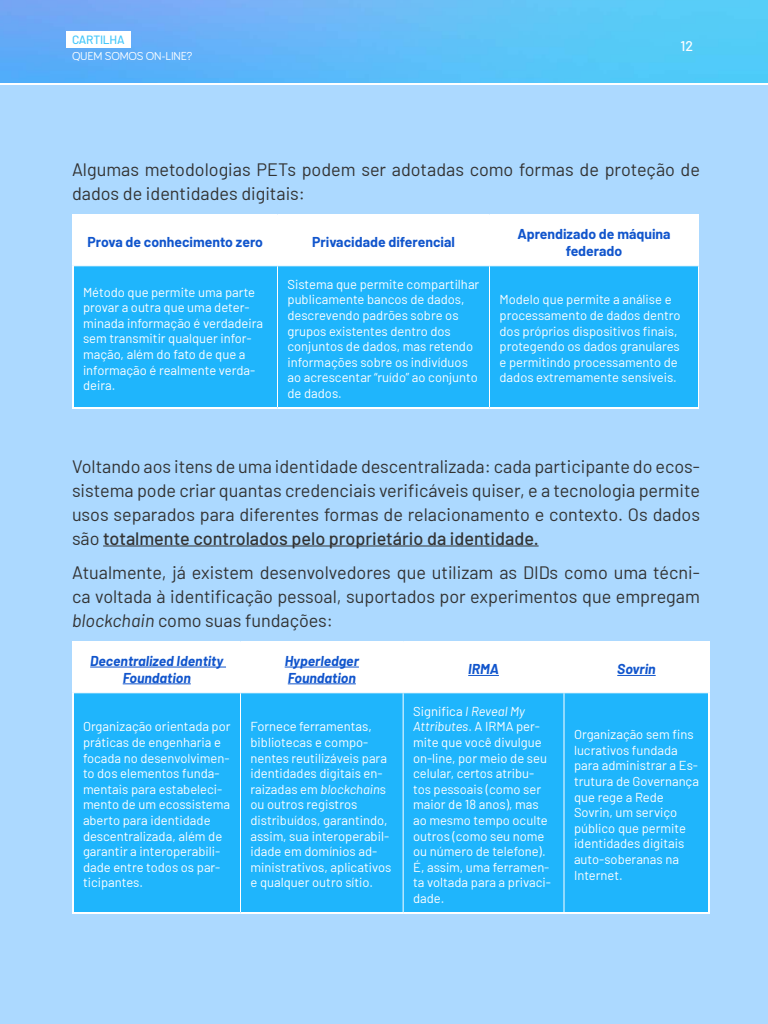
<style>
.page{position:relative;width:768px;height:1024px;background:#acd9ff}
.page>*{position:absolute;margin:0;border:0;box-sizing:border-box;transform-origin:0 0}
.t1{font:18px/24px "Barlow";color:#333;text-align:justify}
.t2{font:700 14px/16.8px "Barlow";color:#15c;text-align:center}
.t3{font:italic 700 14px/16.8px "Barlow";color:#15c;text-align:center}
.t4{font:500 14px "Barlow";color:#fff}
.t5{font:13px/15.6px "Barlow";color:#fff}
.t6{font:12px "Bariol";letter-spacing:-.02em;color:#fff}
.t7{font:500 12px "Barlow";letter-spacing:-.02em;color:#45c7fa}
.s1{font-weight:500}
.s2{font-style:italic}
</style>
<div class="page">
<div style="left:66px;top:31px;width:65px;height:17px;background:#fff"></div>
<hr style="left:0;top:83px;width:768px;height:2px;background:#fff">
<hr style="left:103px;top:546px;width:436px;height:1px;background:#333">
<div style="left:74px;top:216px;width:624px;height:49px;background:#fff"></div>
<div style="left:74px;top:266px;width:624px;height:141px;background:#1fb5fc"></div>
<hr style="left:72px;top:214px;width:206px;height:2px;background:#fff">
<hr style="left:72px;top:216px;width:2px;height:50px;background:#fff">
<hr style="left:278px;top:214px;width:212px;height:2px;background:#fff">
<hr style="left:490px;top:214px;width:209px;height:2px;background:#fff">
<hr style="left:72px;top:266px;width:2px;height:141px;background:#fff">
<hr style="left:72px;top:407px;width:206px;height:2px;background:#fff">
<hr style="left:278px;top:407px;width:212px;height:2px;background:#fff">
<hr style="left:490px;top:407px;width:209px;height:2px;background:#fff">
<hr style="left:277px;top:216px;width:1px;height:49px;background:#fff">
<hr style="left:489px;top:216px;width:1px;height:49px;background:#fff">
<hr style="left:698px;top:216px;width:1px;height:49px;background:#fff">
<hr style="left:74px;top:265px;width:204px;height:1px;background:#fff">
<hr style="left:278px;top:265px;width:212px;height:1px;background:#fff">
<hr style="left:277px;top:266px;width:1px;height:141px;background:#fff">
<hr style="left:490px;top:265px;width:209px;height:1px;background:#fff">
<hr style="left:489px;top:266px;width:1px;height:141px;background:#fff">
<hr style="left:698px;top:266px;width:1px;height:141px;background:#fff">
<div style="left:74px;top:643px;width:634px;height:49px;background:#fff"></div>
<div style="left:74px;top:693px;width:634px;height:219px;background:#1fb5fc"></div>
<hr style="left:72px;top:641px;width:168px;height:2px;background:#fff">
<hr style="left:72px;top:643px;width:2px;height:50px;background:#fff">
<hr style="left:240px;top:641px;width:163px;height:2px;background:#fff">
<hr style="left:403px;top:641px;width:161px;height:2px;background:#fff">
<hr style="left:564px;top:641px;width:146px;height:2px;background:#fff">
<hr style="left:708px;top:643px;width:2px;height:50px;background:#fff">
<hr style="left:72px;top:693px;width:2px;height:219px;background:#fff">
<hr style="left:708px;top:693px;width:2px;height:219px;background:#fff">
<hr style="left:72px;top:912px;width:168px;height:2px;background:#fff">
<hr style="left:240px;top:912px;width:163px;height:2px;background:#fff">
<hr style="left:403px;top:912px;width:161px;height:2px;background:#fff">
<hr style="left:564px;top:912px;width:146px;height:2px;background:#fff">
<hr style="left:240px;top:643px;width:1px;height:49px;background:#fff">
<hr style="left:403px;top:643px;width:1px;height:49px;background:#fff">
<hr style="left:564px;top:643px;width:1px;height:49px;background:#fff">
<hr style="left:74px;top:692px;width:166px;height:1px;background:#fff">
<hr style="left:240px;top:692px;width:163px;height:1px;background:#fff">
<hr style="left:240px;top:693px;width:1px;height:219px;background:#fff">
<hr style="left:403px;top:692px;width:161px;height:1px;background:#fff">
<hr style="left:403px;top:693px;width:1px;height:219px;background:#fff">
<hr style="left:564px;top:692px;width:144px;height:1px;background:#fff">
<hr style="left:564px;top:693px;width:1px;height:219px;background:#fff">
<hr style="left:90px;top:667px;width:136px;height:1px;background:#15c">
<hr style="left:123px;top:683px;width:68px;height:1px;background:#15c">
<hr style="left:285px;top:667px;width:74px;height:1px;background:#15c">
<hr style="left:288px;top:683px;width:68px;height:1px;background:#15c">
<hr style="left:468px;top:675px;width:31px;height:1px;background:#15c">
<hr style="left:617px;top:675px;width:39px;height:1px;background:#15c">
<p class="t7" style="left:72px;top:31px;width:54px">CARTILHA</p>
<p class="t6" style="left:72px;top:50px;width:122px">QUEM SOMOS ON-LINE?</p>
<p class="t4" style="left:680px;top:36px;width:14px">12</p>
<h1 class="t1" style="left:72px;top:156px;width:630px">Algumas metodologias PETs podem ser adotadas como formas de proteção de dados de identidades digitais:</h1>
<p class="t2" style="left:88px;top:233px;width:177px">Prova de conhecimento zero</p>
<p class="t2" style="left:312px;top:233px;width:144px">Privacidade diferencial</p>
<p class="t2" style="left:517px;top:224px;width:155px">Aprendizado de máquina federado</p>
<p class="t5" style="left:83px;top:283px;width:182px">Método que permite uma parte provar a outra que uma deter&shy;minada informação é verdadeira sem transmitir qualquer infor&shy;mação, além do fato de que a informação é realmente verda&shy;deira.</p>
<p class="t5" style="left:288px;top:275px;width:193px">Sistema que permite compartilhar publicamente bancos de dados, descrevendo padrões sobre os grupos existentes dentro dos conjuntos de dados, mas retendo informações sobre os indivíduos ao acrescentar “ruído” ao conjunto de dados.</p>
<p class="t5" style="left:500px;top:291px;width:183px">Modelo que permite a análise e processamento de dados dentro dos próprios dispositivos finais, protegendo os dados granulares e permitindo processamento de dados extremamente sensíveis.</p>
<p class="t1" style="left:72px;top:453px;width:630px">Voltando aos itens de uma identidade descentralizada: cada participante do ecos&shy;sistema pode criar quantas credenciais verificáveis quiser, e a tecnologia permite usos separados para diferentes formas de relacionamento e contexto. Os dados são <span class="s1">totalmente controlados pelo proprietário da identidade.</span></p>
<h1 class="t1" style="left:72px;top:559px;width:630px">Atualmente, já existem desenvolvedores que utilizam as DIDs como uma técni&shy;ca voltada à identificação pessoal, suportados por experimentos que empregam <span class="s2">blockchain</span> como suas fundações:</h1>
<p class="t3" style="left:90px;top:651px;width:135px">Decentralized Identity<br>Foundation</p>
<p class="t3" style="left:285px;top:651px;width:76px;text-align:left">Hyperledger<br>Foundation</p>
<p class="t3" style="left:468px;top:660px;width:32px">IRMA</p>
<p class="t3" style="left:617px;top:660px;width:40px">Sovrin</p>
<p class="t5" style="left:83px;top:718px;width:149px">Organização orientada por práticas de engenharia e focada no desenvolvimen&shy;to dos elementos funda&shy;mentais para estabeleci&shy;mento de um ecossistema aberto para identidade descentralizada, além de garantir a interoperabili&shy;dade entre todos os par&shy;ticipantes.</p>
<p class="t5" style="left:251px;top:718px;width:142px">Fornece ferramentas, bibliotecas e compo&shy;nentes reutilizáveis para identidades digitais en&shy;raizadas em <span class="s2">blockchain</span>s ou outros registros distribuídos, garantindo, assim, sua interoperabil&shy;idade em domínios ad&shy;ministrativos, aplicativos e qualquer outro sítio.</p>
<p class="t5" style="left:413px;top:702px;width:139px">Significa <span class="s2">I Reveal My<br>Attributes</span>. A IRMA per&shy;mite que você divulgue on-line, por meio de seu celular, certos atribu&shy;tos pessoais (como ser maior de 18 anos), mas ao mesmo tempo oculte outros (como seu nome ou número de telefone).<br>É, assim, uma ferramen&shy;ta voltada para a privaci&shy;dade.</p>
<p class="t5" style="left:574px;top:726px;width:127px">Organização sem fins lucrativos fundada para administrar a Es&shy;trutura de Governança que rege a Rede<br>Sovrin, um serviço público que permite identidades digitais auto-soberanas na<br>Internet.</p>
</div>
